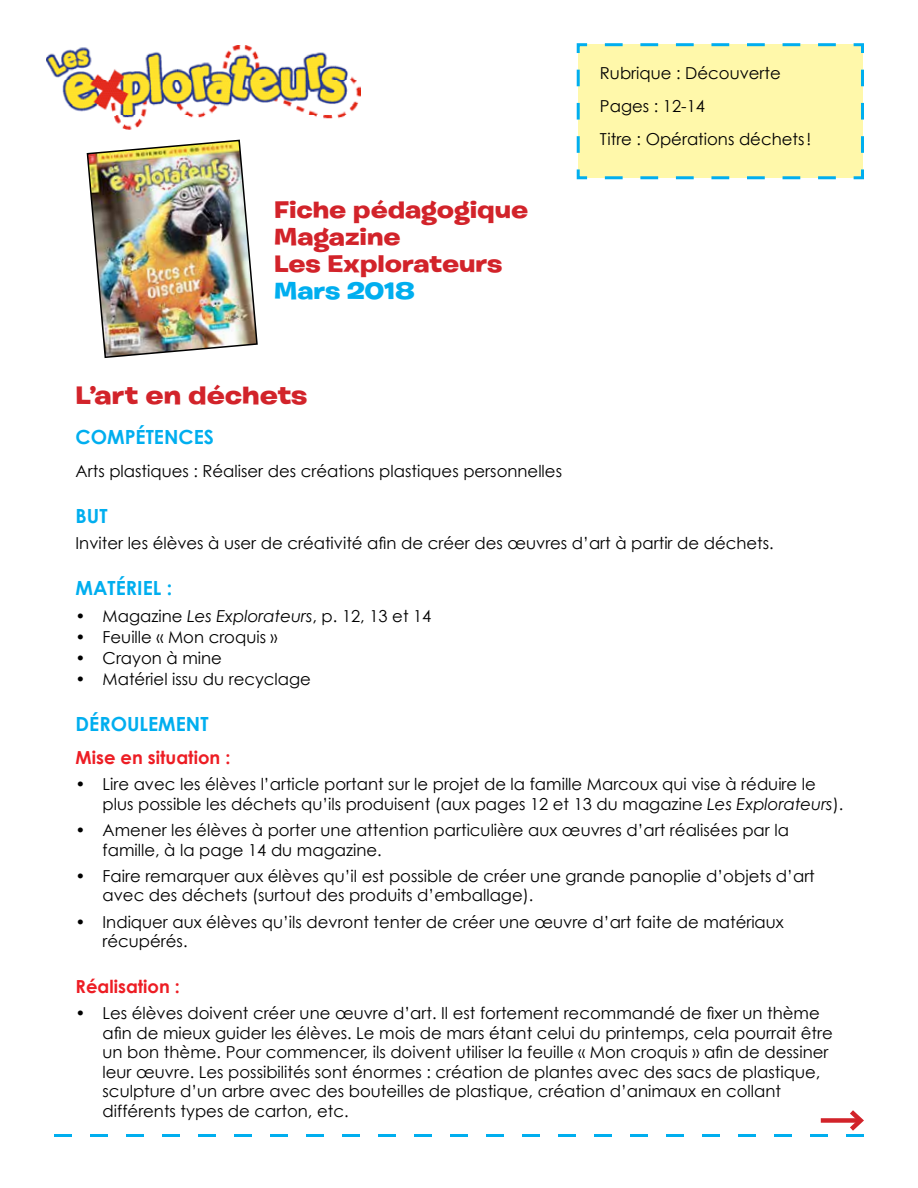
<style>
.page{position:relative;width:918px;height:1188px;background:#fff}
.page>*{position:absolute;margin:0;border:0;box-sizing:border-box;transform-origin:0 0}
.t1{font:700 25.5px "Burbank Big Wide";color:#d2232a}
.t2{font:700 24px/27px "Burbank Big Wide";color:#d2232a}
.t3{font:700 24px "Burbank Big Wide";color:#00aeef}
.t4{font:700 19.5px "Century Gothic";color:#00aeef}
.t5{font:700 18px "Century Gothic";color:#ed1d24}
.t6{font:16.5px/19.5px "Century Gothic";color:#000}
.s1{font-style:italic}
</style>
<div class="page">
<img style="left:46px;top:46px;width:314px;height:83px">
<img style="left:86px;top:139px;width:172px;height:219px">
<svg style="left:576px;top:43px;width:288px;height:137px;background:#f8f6af"></svg>
<svg style="left:54px;top:1110px;width:810px;height:27px"></svg>
<h2 class="t2" style="left:274px;top:196px;width:256px">Fiche pédagogique<br>Magazine<br>Les Explorateurs</h2>
<h2 class="t3" style="left:274px;top:276px;width:142px">Mars 2018</h2>
<p class="t6" style="left:600px;top:56px;width:213px;line-height:33px">Rubrique : Découverte<br>Pages : 12-14<br>Titre : Opérations déchets!</p>
<h1 class="t1" style="left:76px;top:379px;width:233px">L’art en déchets</h1>
<p class="t4" style="left:76px;top:425px;width:140px">COMPÉTENCES</p>
<p class="t6" style="left:76px;top:461px;width:488px">Arts plastiques : Réaliser des créations plastiques personnelles</p>
<p class="t4" style="left:76px;top:503px;width:33px">BUT</p>
<p class="t6" style="left:76px;top:533px;width:700px">Inviter les élèves à user de créativité afin de créer des œuvres d’art à partir de déchets.</p>
<p class="t4" style="left:76px;top:575px;width:98px">MATÉRIEL :</p>
<p class="t6" style="left:76px;top:606px;width:357px">• Magazine <span class="s1">Les Explorateurs</span>, p. 12, 13 et 14</p>
<p class="t6" style="left:76px;top:627px;width:204px">• Feuille « Mon croquis »</p>
<p class="t6" style="left:76px;top:648px;width:148px">• Crayon à mine</p>
<p class="t6" style="left:76px;top:669px;width:237px">• Matériel issu du recyclage</p>
<p class="t4" style="left:76px;top:712px;width:134px">DÉROULEMENT</p>
<p class="t5" style="left:76px;top:746px;width:156px">MISE EN SITUATION :</p>
<p class="t6" style="left:103px;top:774px;width:742px;text-indent:-27px">• Lire avec les élèves l’article portant sur le projet de la famille Marcoux qui vise à réduire le plus possible les déchets qu’ils produisent (aux pages 12 et 13 du magazine <span class="s1">Les Explorateurs</span>).</p>
<p class="t6" style="left:103px;top:820px;width:688px;text-indent:-27px">• Amener les élèves à porter une attention particulière aux œuvres d’art réalisées par la famille, à la page 14 du magazine.</p>
<p class="t6" style="left:103px;top:866px;width:714px;text-indent:-27px">• Faire remarquer aux élèves qu’il est possible de créer une grande panoplie d’objets d’art avec des déchets (surtout des produits d’emballage).</p>
<p class="t6" style="left:103px;top:912px;width:683px;text-indent:-27px">• Indiquer aux élèves qu’ils devront tenter de créer une œuvre d’art faite de matériaux récupérés.</p>
<p class="t5" style="left:76px;top:975px;width:106px">RÉALISATION :</p>
<p class="t6" style="left:103px;top:1003px;width:732px;text-indent:-27px">• Les élèves doivent créer une œuvre d’art. Il est fortement recommandé de fixer un thème afin de mieux guider les élèves. Le mois de mars étant celui du printemps, cela pourrait être un bon thème. Pour commencer, ils doivent utiliser la feuille « Mon croquis » afin de dessiner leur œuvre. Les possibilités sont énormes : création de plantes avec des sacs de plastique, sculpture d’un arbre avec des bouteilles de plastique, création d’animaux en collant différents types de carton, etc.</p>
</div>
